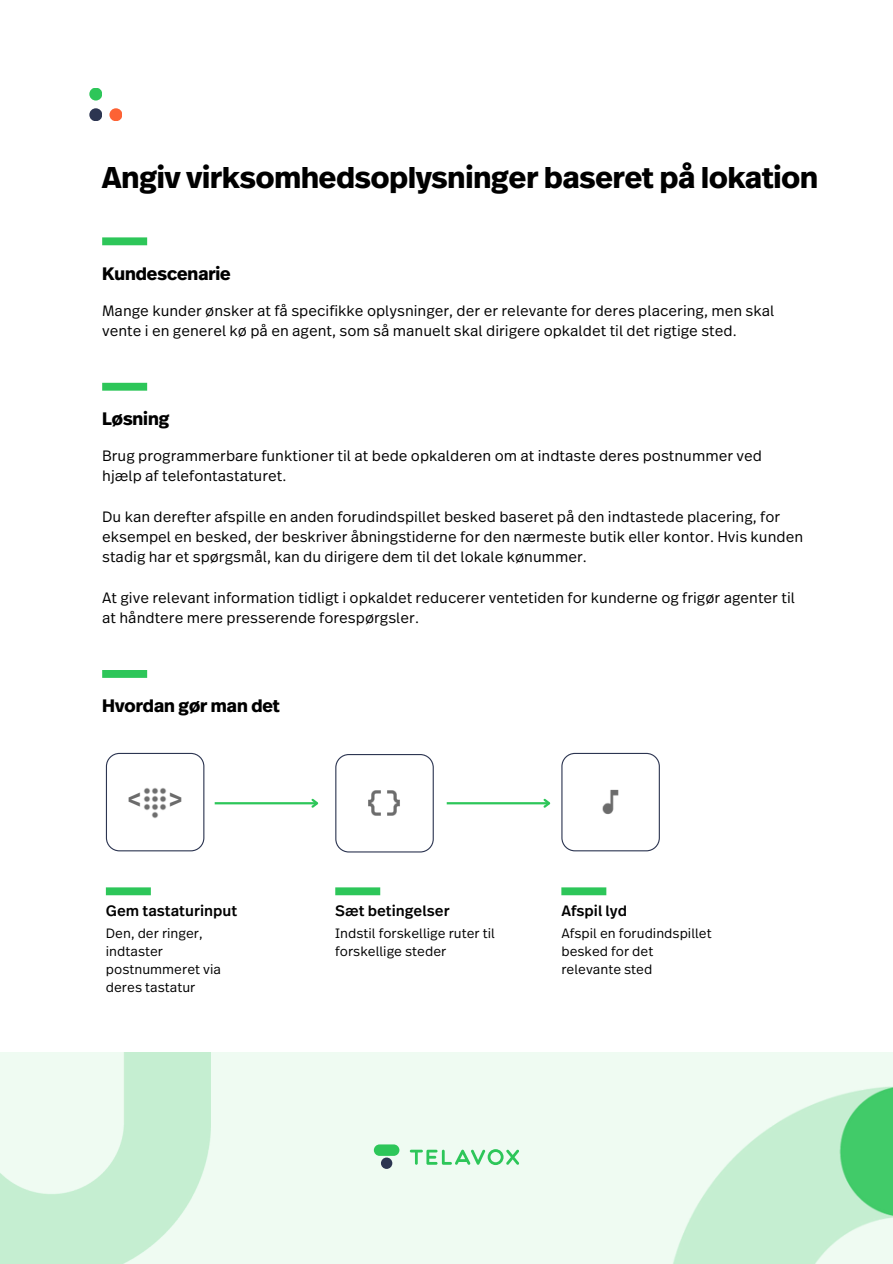
<style>
.page{position:relative;width:893px;height:1264px;background:#fff}
.page>*{position:absolute;margin:0;border:0;box-sizing:border-box;transform-origin:0 0}
.t1{font:700 30px "Real Head Pro";color:#000}
.t2{font:500 29.1px "Real Text Pro";color:#6b6b6b}
.t3{font:700 18px "Real Head Pro";color:#000}
.t4{font:300 15px/20.2px "Real Text Pro";color:#000}
.t5{font:500 15px "Real Text Pro";color:#000}
.t6{font:300 13.5px/18px "Real Text Pro";color:#000}
</style>
<div class="page">
<div style="left:89px;top:108px;width:13px;height:13px;background:#2c3551;border-radius:50%"></div>
<div style="left:109px;top:108px;width:13px;height:13px;background:#fd6234;border-radius:50%"></div>
<div style="left:89px;top:88px;width:13px;height:13px;background:#2dc659;border-radius:50%"></div>
<div style="left:102px;top:237px;width:45px;height:8px;background:#2dc659"></div>
<div style="left:102px;top:383px;width:45px;height:7px;background:#2dc659"></div>
<div style="left:0;top:1052px;width:892px;height:211px;background:#effbf2"></div>
<img style="left:0;top:1052px;width:210px;height:211px">
<img style="left:673px;top:1086px;width:219px;height:177px">
<svg style="left:410px;top:1149px;width:109px;height:15px"></svg>
<div style="left:381px;top:1157px;width:11px;height:11px;background:#2c3551;border-radius:50%"></div>
<div style="left:374px;top:1144px;width:25px;height:11px;background:#2dc659;border-radius:6px"></div>
<div style="left:102px;top:670px;width:45px;height:8px;background:#2dc659"></div>
<div style="left:106px;top:887px;width:45px;height:8px;background:#2dc659"></div>
<div style="left:561px;top:887px;width:45px;height:8px;background:#2dc659"></div>
<div style="left:335px;top:887px;width:45px;height:8px;background:#2dc659"></div>
<svg style="left:335px;top:754px;width:99px;height:98px"></svg>
<img style="left:365px;top:785px;width:37px;height:37px">
<hr style="left:215px;top:802px;width:102px;height:2px;background:#2dc659">
<svg style="left:309px;top:798px;width:10px;height:10px"></svg>
<hr style="left:446px;top:802px;width:103px;height:2px;background:#2dc659">
<svg style="left:541px;top:798px;width:10px;height:10px"></svg>
<svg style="left:106px;top:753px;width:98px;height:98px"></svg>
<img style="left:140px;top:788px;width:31px;height:30px">
<svg style="left:561px;top:753px;width:98px;height:98px"></svg>
<img style="left:595px;top:787px;width:30px;height:30px">
<p class="t1" style="left:102px;top:155px;width:717px">Angiv virksomhedsoplysninger baseret på lokation</p>
<p class="t3" style="left:102px;top:260px;width:130px">Kundescenarie</p>
<p class="t4" style="left:102px;top:301px;width:673px">Mange kunder ønsker at få specifikke oplysninger, der er relevante for deres placering, men skal vente i en generel kø på en agent, som så manuelt skal dirigere opkaldet til det rigtige sted.</p>
<p class="t3" style="left:102px;top:405px;width:69px">Løsning</p>
<p class="t4" style="left:102px;top:446px;width:661px">Brug programmerbare funktioner til at bede opkalderen om at indtaste deres postnummer ved hjælp af telefontastaturet.</p>
<p class="t4" style="left:102px;top:507px;width:702px">Du kan derefter afspille en anden forudindspillet besked baseret på den indtastede placering, for eksempel en besked, der beskriver åbningstiderne for den nærmeste butik eller kontor. Hvis kunden stadig har et spørgsmål, kan du dirigere dem til det lokale kønummer.</p>
<p class="t4" style="left:102px;top:588px;width:694px">At give relevant information tidligt i opkaldet reducerer ventetiden for kunderne og frigør agenter til at håndtere mere presserende forespørgsler.</p>
<p class="t3" style="left:102px;top:692px;width:179px">Hvordan gør man det</p>
<p class="t2" style="left:126px;top:784px;width:59px">&lt; &gt;</p>
<p class="t5" style="left:106px;top:904px;width:133px">Gem tastaturinput</p>
<p class="t6" style="left:106px;top:924px;width:117px">Den, der ringer, indtaster postnummeret via deres tastatur</p>
<p class="t5" style="left:335px;top:904px;width:116px">Sæt betingelser</p>
<p class="t6" style="left:335px;top:924px;width:161px">Indstil forskellige ruter til forskellige steder</p>
<p class="t5" style="left:561px;top:904px;width:67px">Afspil lyd</p>
<p class="t6" style="left:561px;top:924px;width:152px">Afspil en forudindspillet besked for det relevante sted</p>
</div>
